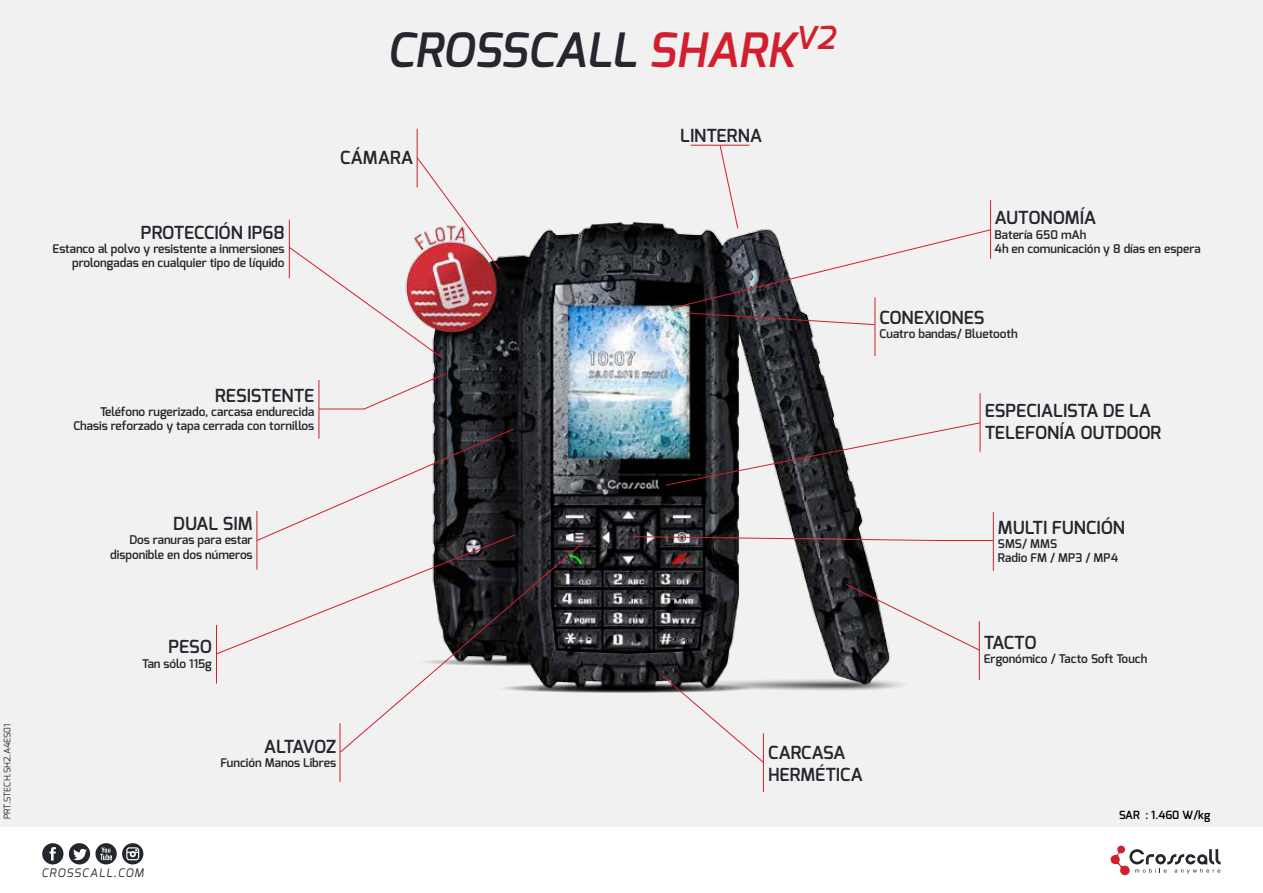
<style>
.page{position:relative;width:1263px;height:893px;background:#fff}
.page>*{position:absolute;margin:0;border:0;box-sizing:border-box;transform-origin:0 0}
.t1{font:italic 600 47.25px "Exo";color:#24272d}
.t2{font:600 18px/21.6px "Exo";color:#24272d}
.t3{font:600 18px "Exo";letter-spacing:-.075em;color:#24272d}
.t4{font:600 12px/14.4px "Exo";color:#24272d;text-align:right}
.t5{font:italic 11.7px "Exo";letter-spacing:.1em;color:#24272d}
.t6{font:600 11.25px "Exo";color:#000}
.t7{font:9px "Exo";color:#24272d}
.s1{color:#d11f2d}
</style>
<div class="page">
<div style="left:0;top:0;width:1263px;height:827px;background:#f1f1f1"></div>
<svg style="left:42px;top:843px;width:21px;height:21px"></svg>
<svg style="left:69px;top:843px;width:74px;height:21px"></svg>
<svg style="left:1110px;top:845px;width:110px;height:30px"></svg>
<img style="left:432px;top:223px;width:471px;height:470px">
<svg style="left:661px;top:675px;width:104px;height:89px"></svg>
<svg style="left:632px;top:536px;width:361px;height:5px"></svg>
<svg style="left:845px;top:583px;width:134px;height:68px"></svg>
<svg style="left:665px;top:422px;width:315px;height:64px"></svg>
<svg style="left:671px;top:145px;width:321px;height:180px"></svg>
<svg style="left:217px;top:428px;width:298px;height:227px"></svg>
<svg style="left:339px;top:541px;width:246px;height:212px"></svg>
<svg style="left:288px;top:156px;width:212px;height:203px"></svg>
<hr style="left:289px;top:220px;width:1px;height:58px;background:#d11f2d">
<hr style="left:417px;top:129px;width:1px;height:58px;background:#d11f2d">
<svg style="left:318px;top:373px;width:129px;height:37px"></svg>
<hr style="left:319px;top:380px;width:1px;height:59px;background:#d11f2d">
<hr style="left:257px;top:511px;width:1px;height:59px;background:#d11f2d">
<hr style="left:216px;top:625px;width:1px;height:59px;background:#d11f2d">
<hr style="left:340px;top:723px;width:1px;height:59px;background:#d11f2d">
<hr style="left:763px;top:733px;width:1px;height:59px;background:#d11f2d">
<hr style="left:979px;top:621px;width:1px;height:59px;background:#d11f2d">
<hr style="left:993px;top:512px;width:1px;height:59px;background:#d11f2d">
<hr style="left:980px;top:393px;width:1px;height:59px;background:#d11f2d">
<hr style="left:875px;top:297px;width:1px;height:59px;background:#d11f2d">
<hr style="left:990px;top:200px;width:1px;height:59px;background:#d11f2d">
<hr style="left:691px;top:145px;width:58px;height:1px;background:#d11f2d">
<p class="t7" style="left:1px;top:819px;width:97px;rotate:-90deg">PRT.STECH.SH2.A4ES01</p>
<h2 class="t2" style="left:141px;top:221px;width:145px">PROTECCIÓN IP68</h2>
<p class="t4" style="left:53px;top:241px;width:234px">Estanco al polvo y resistente a inmersiones prolongadas en cualquier tipo de líquido</p>
<h1 class="t1" style="left:387px;top:20px;width:449px">CROSSCALL <span class="s1">SHARK</span><sup>V2</sup></h1>
<h2 class="t2" style="left:340px;top:147px;width:75px">CÁMARA</h2>
<h2 class="t2" style="left:680px;top:124px;width:84px">LINTERNA</h2>
<h2 class="t2" style="left:215px;top:384px;width:101px">RESISTENTE</h2>
<p class="t4" style="left:73px;top:404px;width:242px">Teléfono rugerizado, carcasa endurecida<br>Chasis reforzado y tapa cerrada con tornillos</p>
<h2 class="t2" style="left:995px;top:207px;width:103px">AUTONOMÍA</h2>
<p class="t4" style="left:995px;top:227px;width:207px;text-align:left">Batería 650 mAh<br>4h en comunicación y 8 días en espera</p>
<h2 class="t2" style="left:880px;top:306px;width:106px">CONEXIONES</h2>
<p class="t4" style="left:880px;top:327px;width:139px">Cuatro bandas/ Bluetooth</p>
<h2 class="t2" style="left:985px;top:400px;width:178px">ESPECIALISTA DE LA<br>TELEFONÍA OUTDOOR</h2>
<h2 class="t2" style="left:173px;top:512px;width:81px">DUAL SIM</h2>
<p class="t4" style="left:110px;top:533px;width:144px">Dos ranuras para estar disponible en dos números</p>
<h2 class="t2" style="left:168px;top:636px;width:45px">PESO</h2>
<p class="t4" style="left:142px;top:656px;width:71px">Tan sólo 115g</p>
<h2 class="t3" style="left:264px;top:734px;width:74px">ALTAVOZ</h2>
<p class="t4" style="left:221px;top:755px;width:117px">Función Manos Libres</p>
<h2 class="t2" style="left:768px;top:742px;width:96px">CARCASA<br>HERMÉTICA</h2>
<p class="t5" style="left:41px;top:866px;width:104px">CROSSCALL.COM</p>
<h2 class="t2" style="left:998px;top:516px;width:129px">MULTI FUNCIÓN</h2>
<p class="t4" style="left:998px;top:536px;width:122px;text-align:left">SMS/ MMS<br>Radio FM / MP3 / MP4</p>
<h2 class="t2" style="left:984px;top:631px;width:54px">TACTO</h2>
<p class="t4" style="left:984px;top:651px;width:165px">Ergonómico / Tacto Soft Touch</p>
<p class="t6" style="left:1119px;top:808px;width:93px">SAR : 1.460 W/kg</p>
</div>
